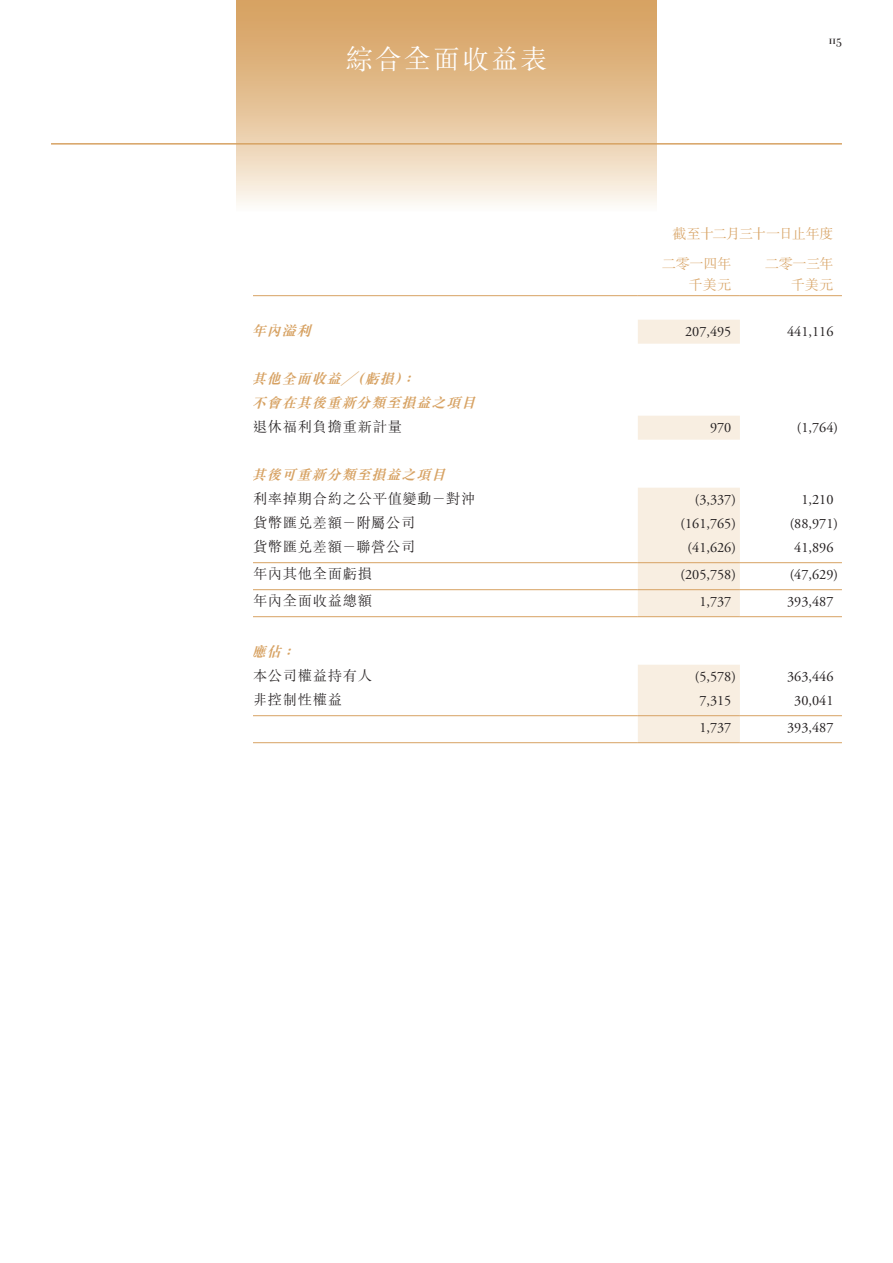
<style>
.page{position:relative;width:893px;height:1263px;background:#fff}
.page>*{position:absolute;margin:0;border:0;box-sizing:border-box;transform-origin:0 0}
.t1{font:300 27px "M Sung HK";letter-spacing:.075em;color:#fff}
.t2{font:14.25px "Adobe Garamond Pro";color:#231f20}
.t3{font:300 14.25px "M Sung HK";letter-spacing:.05em;color:#231f20}
.t4{font:italic 700 14.25px/24px "M Sung HK";color:#d7a263}
.t5{font:300 14.25px/29.7px "M Sung HK";letter-spacing:-.035em;color:#d7a263}
.t6{font:12px "Parma Petit";color:#231f20}
</style>
<div class="page">
<svg style="left:236px;top:0;width:421px;height:205px;background:#e6c49b"></svg>
<hr style="left:51px;top:143px;width:791px;height:2px;background:#d7a263">
<svg style="left:638px;top:320px;width:102px;height:422px"></svg>
<hr style="left:253px;top:562px;width:385px;height:1px;background:#d7a263">
<hr style="left:253px;top:295px;width:385px;height:1px;background:#d7a263">
<hr style="left:638px;top:562px;width:102px;height:1px;background:#d7a263">
<hr style="left:638px;top:295px;width:102px;height:1px;background:#d7a263">
<hr style="left:740px;top:295px;width:102px;height:1px;background:#d7a263">
<hr style="left:740px;top:562px;width:102px;height:1px;background:#d7a263">
<hr style="left:253px;top:589px;width:385px;height:1px;background:#d7a263">
<hr style="left:638px;top:589px;width:102px;height:1px;background:#d7a263">
<hr style="left:740px;top:589px;width:102px;height:1px;background:#d7a263">
<hr style="left:253px;top:616px;width:385px;height:1px;background:#d7a263">
<hr style="left:638px;top:616px;width:102px;height:1px;background:#d7a263">
<hr style="left:740px;top:616px;width:102px;height:1px;background:#d7a263">
<hr style="left:253px;top:715px;width:385px;height:1px;background:#d7a263">
<hr style="left:253px;top:742px;width:385px;height:1px;background:#d7a263">
<hr style="left:638px;top:715px;width:102px;height:1px;background:#d7a263">
<hr style="left:638px;top:742px;width:102px;height:1px;background:#d7a263">
<hr style="left:740px;top:715px;width:102px;height:1px;background:#d7a263">
<hr style="left:740px;top:742px;width:102px;height:1px;background:#d7a263">
<h1 class="t1" style="left:346px;top:40px;width:203px">綜合全面收益表</h1>
<p class="t6" style="left:829px;top:34px;width:15px">115</p>
<p class="t5" style="left:662px;top:219px;width:173px;text-indent:10px">截至十二月三十一日止年度二零一四年</p>
<p class="t5" style="left:765px;top:248px;width:70px">二零一三年</p>
<p class="t5" style="left:689px;top:269px;width:44px">千美元</p>
<p class="t5" style="left:791px;top:269px;width:44px">千美元</p>
<p class="t4" style="left:252px;top:318px;width:66px">年內溢利</p>
<p class="t2" style="left:685px;top:323px;width:48px">207,495</p>
<p class="t2" style="left:787px;top:323px;width:48px">441,116</p>
<p class="t4" style="left:252px;top:366px;width:230px">其他全面收益╱（虧損）：<br>不會在其後重新分類至損益之項目</p>
<p class="t3" style="left:253px;top:417px;width:150px">退休福利負擔重新計量</p>
<p class="t2" style="left:710px;top:419px;width:23px">970</p>
<p class="t2" style="left:797px;top:419px;width:43px">(1,764)</p>
<p class="t4" style="left:252px;top:462px;width:200px">其後可重新分類至損益之項目</p>
<p class="t3" style="left:253px;top:489px;width:224px">利率掉期合約之公平值變動－對沖</p>
<p class="t2" style="left:695px;top:491px;width:43px">(3,337)</p>
<p class="t2" style="left:801px;top:491px;width:34px">1,210</p>
<p class="t3" style="left:253px;top:513px;width:164px">貨幣匯兌差額－附屬公司</p>
<p class="t2" style="left:680px;top:515px;width:57px">(161,765)</p>
<p class="t2" style="left:790px;top:515px;width:50px">(88,971)</p>
<p class="t3" style="left:253px;top:537px;width:164px">貨幣匯兌差額－聯營公司</p>
<p class="t2" style="left:688px;top:539px;width:50px">(41,626)</p>
<p class="t2" style="left:794px;top:539px;width:41px">41,896</p>
<p class="t3" style="left:253px;top:564px;width:120px">年內其他全面虧損</p>
<p class="t2" style="left:680px;top:566px;width:57px">(205,758)</p>
<p class="t2" style="left:790px;top:566px;width:50px">(47,629)</p>
<p class="t3" style="left:253px;top:591px;width:120px">年內全面收益總額</p>
<p class="t2" style="left:699px;top:593px;width:34px">1,737</p>
<p class="t2" style="left:787px;top:593px;width:48px">393,487</p>
<p class="t4" style="left:252px;top:639px;width:50px">應佔：</p>
<p class="t3" style="left:253px;top:666px;width:120px">本公司權益持有人</p>
<p class="t2" style="left:695px;top:668px;width:43px">(5,578)</p>
<p class="t2" style="left:787px;top:668px;width:48px">363,446</p>
<p class="t3" style="left:253px;top:690px;width:91px">非控制性權益</p>
<p class="t2" style="left:699px;top:692px;width:34px">7,315</p>
<p class="t2" style="left:794px;top:692px;width:41px">30,041</p>
<p class="t2" style="left:699px;top:719px;width:34px">1,737</p>
<p class="t2" style="left:787px;top:719px;width:48px">393,487</p>
</div>
